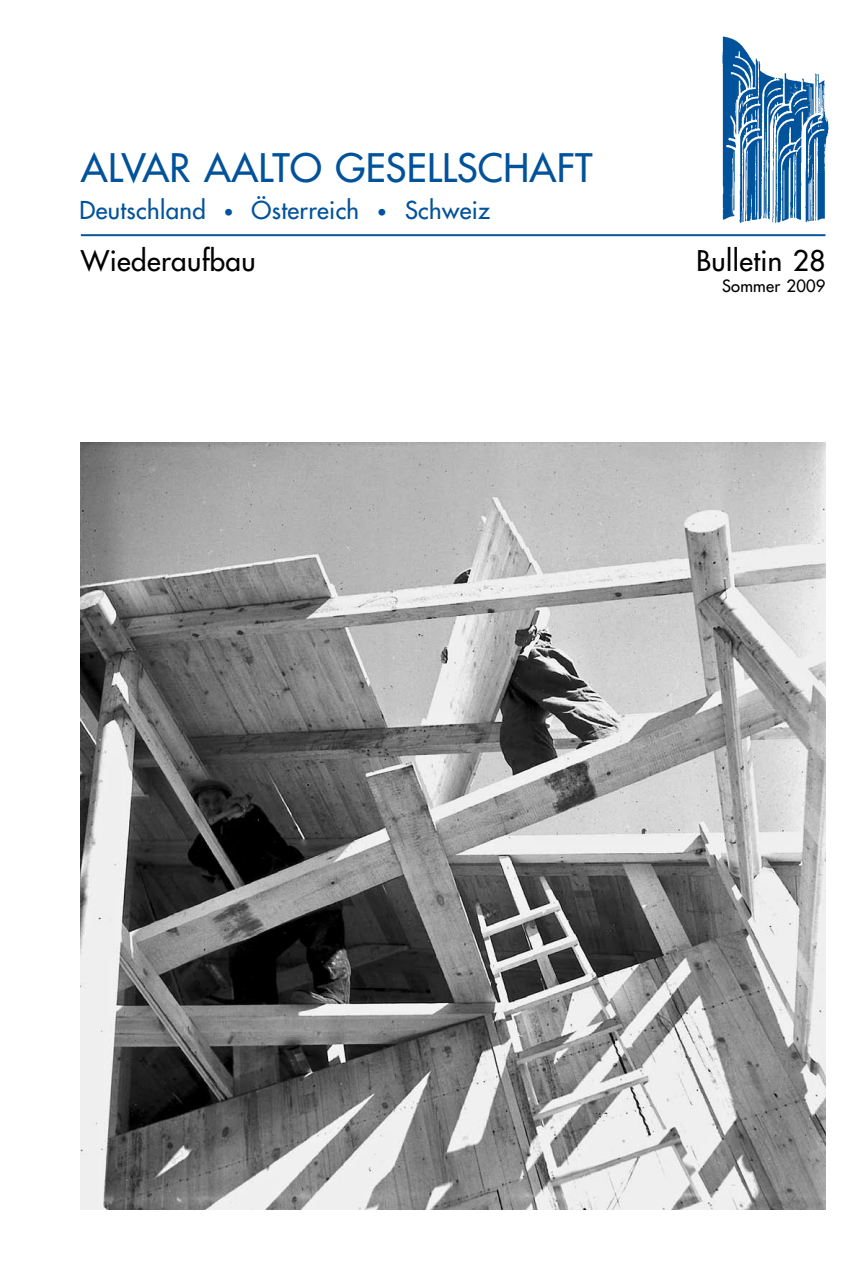
<style>
.page{position:relative;width:851px;height:1263px;background:#fff}
.page>*{position:absolute;margin:0;border:0;box-sizing:border-box;transform-origin:0 0}
.t1{font:500 38.25px "Futura Std";letter-spacing:.005em;color:#00529a}
.t2{font:500 27.75px "Futura Std";letter-spacing:.015em;color:#000}
.t3{font:500 24px "Futura Std";letter-spacing:.015em;color:#00529a}
.t4{font:500 16.5px "Futura Std";letter-spacing:.015em;color:#000}
.s1{font-size:18px}
</style>
<div class="page">
<img style="left:699px;top:36px;width:130px;height:201px">
<hr style="left:81px;top:234px;width:744px;height:2px;background:#00529a">
<img style="left:81px;top:442px;width:744px;height:767px">
<h1 class="t1" style="left:81px;top:144px;width:513px">ALVAR AALTO GESELLSCHAFT</h1>
<p class="t3" style="left:79px;top:195px;width:412px">Deutschland <span class="s1">•</span> Österreich <span class="s1">•</span> Schweiz</p>
<p class="t2" style="left:81px;top:243px;width:176px">Wiederaufbau</p>
<p class="t2" style="left:696px;top:244px;width:131px">Bulletin 28</p>
<p class="t4" style="left:722px;top:276px;width:105px">Sommer 2009</p>
</div>
